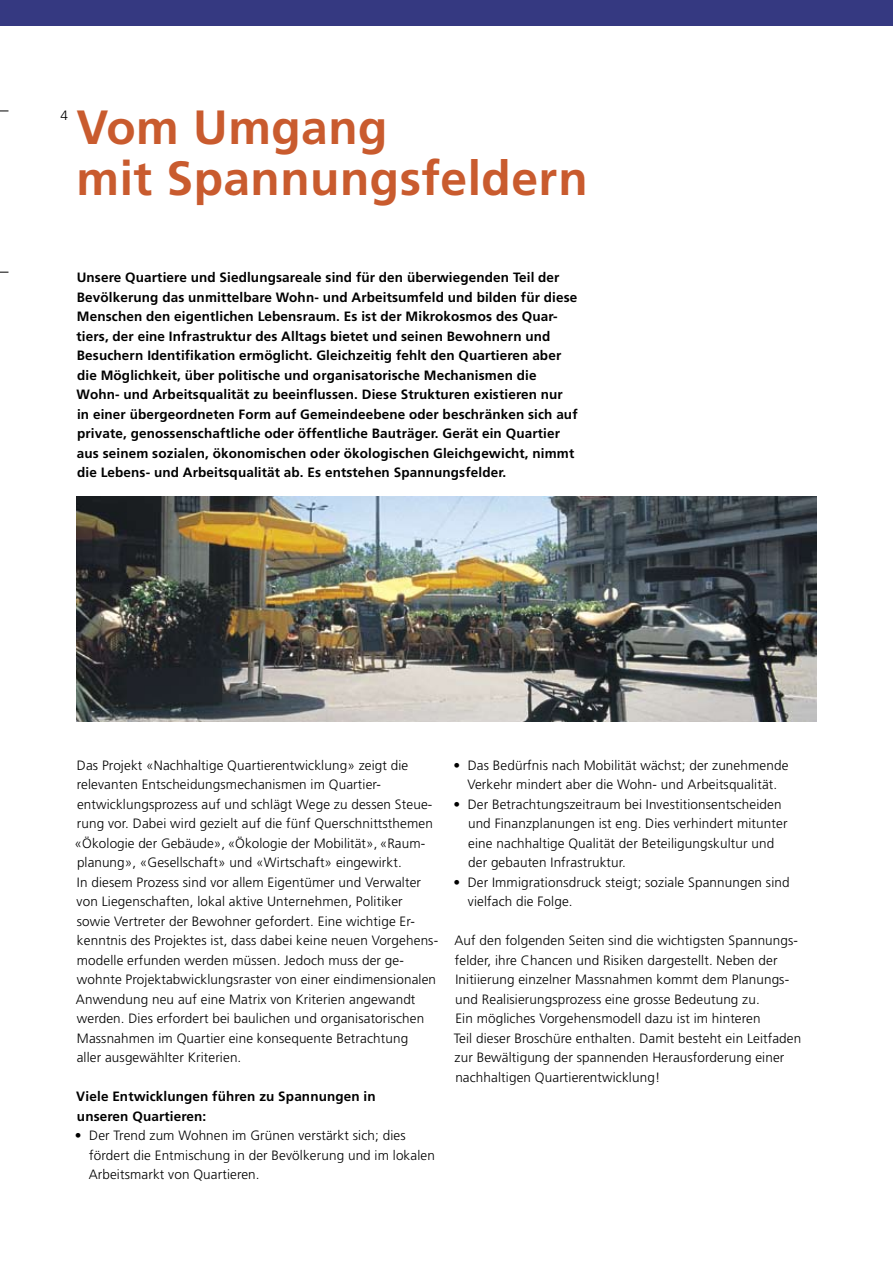
<style>
.page{position:relative;width:893px;height:1263px;background:#fff}
.page>*{position:absolute;margin:0;border:0;box-sizing:border-box;transform-origin:0 0}
.t1{font:700 48px/51px "Frutiger";letter-spacing:.01em;color:#c95b2e}
.t2{font:300 13.5px/19.5px "Frutiger";letter-spacing:.01em;color:#000}
.t3{font:700 13.5px/19.5px "Frutiger";letter-spacing:.01em;color:#000}
</style>
<div class="page">
<div style="left:0;top:0;width:893px;height:26px;background:#353981"></div>
<img style="left:77px;top:497px;width:739px;height:224px">
<h1 class="t1" style="left:77px;top:101px;width:513px">Vom Umgang<br>mit Spannungsfeldern</h1>
<p class="t3" style="left:77px;top:268px;width:502px">Unsere Quartiere und Siedlungsareale sind für den überwiegenden Teil der Bevölkerung das unmittelbare Wohn- und Arbeitsumfeld und bilden für diese Menschen den eigentlichen Lebensraum. Es ist der Mikrokosmos des Quar&shy;tiers, der eine Infrastruktur des Alltags bietet und seinen Be-wohnern und Besuchern Identifikation ermöglicht. Gleichzeitig fehlt den Quartieren aber die Möglichkeit, über politische und organisatorische Mechanismen die Wohn- und Arbeitsqualität zu beeinflussen. Diese Strukturen existieren nur in einer übergeordneten Form auf Gemeinde-ebene oder beschränken sich auf private, genossenschaftliche oder öffent-liche Bauträger. Gerät ein Quartier aus seinem sozialen, ökonomischen oder ökologischen Gleichgewicht, nimmt die Lebens- und Arbeitsqualität ab. Es entstehen Spannungsfelder.</p>
<p class="t2" style="left:74px;top:755px;width:365px">Das Projekt «Nachhaltige Quartierentwicklung» zeigt die relevanten Entscheidungsmechanismen im Quartier&shy;entwicklungsprozess auf und schlägt Wege zu dessen Steue&shy;rung vor. Dabei wird gezielt auf die fünf Querschnittsthemen «Ökologie der Gebäude», «Ökologie der Mobilität», «Raum&shy;planung», «Gesellschaft» und «Wirtschaft» eingewirkt.<br>In diesem Prozess sind vor allem Eigentümer und Verwalter von Liegenschaften, lokal aktive Unternehmen, Politiker<br>sowie Vertreter der Bewohner gefordert. Eine wichtige Er&shy;kenntnis des Projektes ist, dass dabei keine neuen Vorgehens&shy;modelle erfunden werden müssen. Jedoch muss der ge&shy;wohnte Projekt-abwicklungs--raster von einer eindimensionalen Anwendung neu auf eine Matrix von Kriterien angewandt werden. Dies erfordert bei baulichen und organisatorischen Mass-nahmen im Quartier eine konsequente Betrachtung<br>aller ausgewählter Kriterien.</p>
<p class="t3" style="left:76px;top:1087px;width:301px">Viele Entwicklungen führen zu Spannungen in unseren Quartieren:</p>
<p class="t2" style="left:89px;top:1126px;width:348px;text-indent:-14px">• Der Trend zum Wohnen im Grünen verstärkt sich; dies fördert die Entmischung in der Bevölkerung und im lokalen<br>Arbeitsmarkt von Quartieren.</p>
<p class="t2" style="left:453px;top:755px;width:337px;text-align:center">• Das Bedürfnis nach Mobilität wächst; der zunehmende<br>Verkehr mindert aber die Wohn- und Arbeitsqualität.</p>
<p class="t2" style="left:468px;top:794px;width:321px;text-indent:-15px">• Der Betrachtungszeitraum bei Investitionsentscheiden und Finanzplanungen ist eng. Dies verhindert mitunter eine nachhaltige Qualität der Beteiligungskultur und der gebauten Infrastruktur.</p>
<p class="t2" style="left:468px;top:872px;width:323px;text-indent:-15px">• Der Immigrationsdruck steigt; soziale Spannungen sind vielfach die Folge.</p>
<p class="t2" style="left:454px;top:931px;width:349px">Auf den folgenden Seiten sind die wichtigsten Spannungs&shy;felder, ihre Chancen und Risiken dargestellt. Neben der Initiierung einzelner Massnahmen kommt dem Planungs&shy;und Realisierungsprozess eine grosse Bedeutung zu.<br>Ein mögliches Vorgehensmodell dazu ist im hinteren<br>Teil dieser Broschüre enthalten. Damit besteht ein Leitfaden zur Bewältigung der spannenden Herausforderung einer nachhaltigen Quartierentwicklung!</p>
</div>
